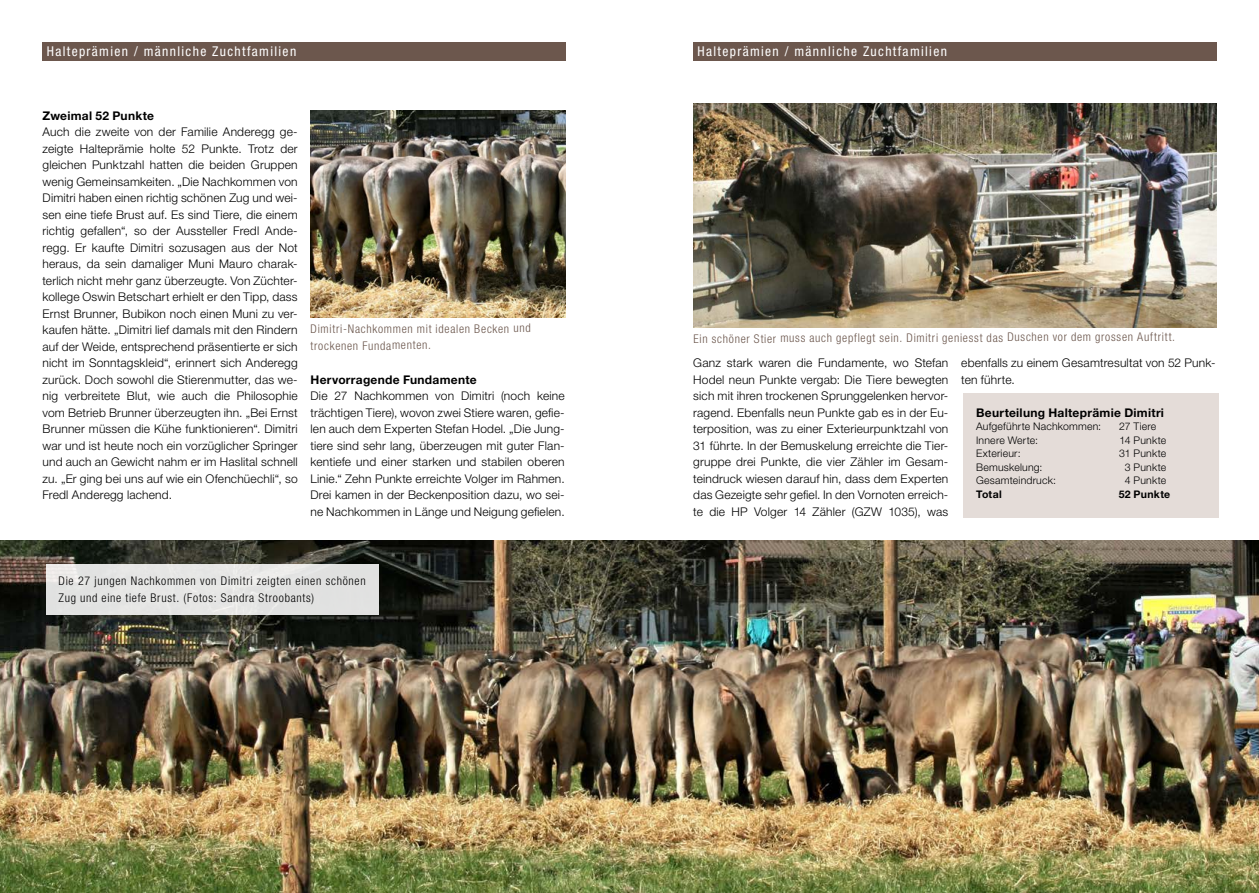
<style>
.page{position:relative;width:1259px;height:893px;background:#fff}
.page>*{position:absolute;margin:0;border:0;box-sizing:border-box;transform-origin:0 0}
.t1{font:condensed 13.5px "Helvetica Neue LT Std";letter-spacing:.1em;color:#fff}
.t2{font:300 12px/16.5px "Helvetica Neue LT Std";letter-spacing:.015em;color:#000;text-align:justify}
.t3{font:300 condensed 12px/16.6px "Helvetica Neue LT Std";letter-spacing:.055em;color:#6c574d}
.t4{font:300 condensed 12px/16.5px "Helvetica Neue LT Std";letter-spacing:.06em;color:#000}
.t5{font:700 12px "Helvetica Neue LT Std";letter-spacing:.025em;color:#000}
.t6{font:300 10.5px "Helvetica Neue LT Std";letter-spacing:.02em;color:#000}
.t7{font:700 10.5px "Helvetica Neue LT Std";letter-spacing:.025em;color:#000}
</style>
<div class="page">
<div style="left:693px;top:43px;width:523px;height:18px;background:#6c574d"></div>
<div style="left:43px;top:43px;width:523px;height:18px;background:#6c574d"></div>
<img style="left:0;top:540px;width:1259px;height:353px">
<img style="left:693px;top:103px;width:523px;height:224px">
<div style="left:963px;top:393px;width:255px;height:125px;background:#e4dcd8"></div>
<div style="left:46px;top:564px;width:332px;height:51px;background:#e4e4e3"></div>
<img style="left:310px;top:111px;width:256px;height:207px">
<p class="t1" style="left:47px;top:44px;width:251px">Halteprämien / männliche Zuchtfamilien</p>
<p class="t1" style="left:697px;top:44px;width:251px">Halteprämien / männliche Zuchtfamilien</p>
<p class="t5" style="left:43px;top:108px;width:113px">Zweimal 52 Punkte</p>
<p class="t2" style="left:43px;top:123px;width:257px">Auch die zweite von der Familie Anderegg ge&shy;zeigte Halteprämie holte 52 Punkte. Trotz der gleichen Punktzahl hatten die beiden Gruppen wenig Gemeinsamkeiten. „Die Nachkommen von Dimitri haben einen richtig schönen Zug und wei&shy;sen eine tiefe Brust auf. Es sind Tiere, die einem richtig gefallen“, so der Aussteller Fredl Ande&shy;regg. Er kaufte Dimitri sozusagen aus der Not heraus, da sein damaliger Muni Mauro charak&shy;terlich nicht mehr ganz überzeugte. Von Züchter&shy;kollege Oswin Betschart erhielt er den Tipp, dass Ernst Brunner, Bubikon noch einen Muni zu ver&shy;kaufen hätte. „Dimitri lief damals mit den Rindern auf der Weide, entsprechend präsentierte er sich nicht im Sonntagskleid“, erinnert sich Anderegg zurück. Doch sowohl die Stierenmutter, das we&shy;nig verbreitete Blut, wie auch die Philosophie vom Betrieb Brunner überzeugten ihn. „Bei Ernst Brunner müssen die Kühe funktionieren“. Dimitri war und ist heute noch ein vorzüglicher Springer und auch an Gewicht nahm er im Haslital schnell zu. „Er ging bei uns auf wie ein Ofenchüechli“, so Fredl Anderegg lachend.</p>
<p class="t3" style="left:310px;top:320px;width:222px">Dimitri-Nachkommen mit idealen Becken und trockenen Fundamenten.</p>
<p class="t3" style="left:693px;top:329px;width:483px">Ein schöner Stier muss auch gepflegt sein. Dimitri geniesst das Duschen vor dem grossen Auftritt.</p>
<p class="t5" style="left:310px;top:372px;width:168px">Hervorragende Fundamente</p>
<p class="t2" style="left:310px;top:387px;width:256px">Die 27 Nachkommen von Dimitri (noch keine trächtigen Tiere), wovon zwei Stiere waren, gefie&shy;len auch dem Experten Stefan Hodel. „Die Jung&shy;tiere sind sehr lang, überzeugen mit guter Flan&shy;kentiefe und einer starken und stabilen oberen Linie.“ Zehn Punkte erreichte Volger im Rahmen.<br>Drei kamen in der Beckenposition dazu, wo sei&shy;ne Nachkommen in Länge und Neigung gefielen.</p>
<p class="t2" style="left:693px;top:354px;width:257px">Ganz stark waren die Fundamente, wo Stefan Hodel neun Punkte vergab: Die Tiere bewegten sich mit ihren trockenen Sprunggelenken hervor&shy;ragend. Ebenfalls neun Punkte gab es in der Eu&shy;terposition, was zu einer Exterieurpunktzahl von 31 führte. In der Bemuskelung erreichte die Tier&shy;gruppe drei Punkte, die vier Zähler im Gesam&shy;teindruck wiesen darauf hin, dass dem Experten das Gezeigte sehr gefiel. In den Vornoten erreich&shy;te die HP Volger 14 Zähler (GZW 1035), was</p>
<p class="t2" style="left:961px;top:354px;width:256px">ebenfalls zu einem Gesamtresultat von 52 Punk&shy;ten führte.</p>
<p class="t5" style="left:976px;top:405px;width:189px">Beurteilung Halteprämie Dimitri</p>
<p class="t6" style="left:976px;top:420px;width:126px">Aufgeführte Nachkommen:</p>
<p class="t6" style="left:1119px;top:420px;width:39px">27 Tiere</p>
<p class="t6" style="left:976px;top:433px;width:63px">Innere Werte:</p>
<p class="t6" style="left:1119px;top:433px;width:48px">14 Punkte</p>
<p class="t6" style="left:976px;top:447px;width:46px">Exterieur:</p>
<p class="t6" style="left:1119px;top:447px;width:48px">31 Punkte</p>
<p class="t6" style="left:976px;top:460px;width:68px">Bemuskelung:</p>
<p class="t6" style="left:1124px;top:460px;width:43px">3 Punkte</p>
<p class="t6" style="left:976px;top:474px;width:81px">Gesamteindruck:</p>
<p class="t6" style="left:1124px;top:474px;width:43px">4 Punkte</p>
<p class="t7" style="left:976px;top:487px;width:27px">Total</p>
<p class="t7" style="left:1118px;top:487px;width:53px">52 Punkte</p>
<p class="t4" style="left:58px;top:573px;width:309px">Die 27 jungen Nachkommen von Dimitri zeigten einen schönen<br>Zug und eine tiefe Brust. (Fotos: Sandra Stroobants)</p>
</div>
